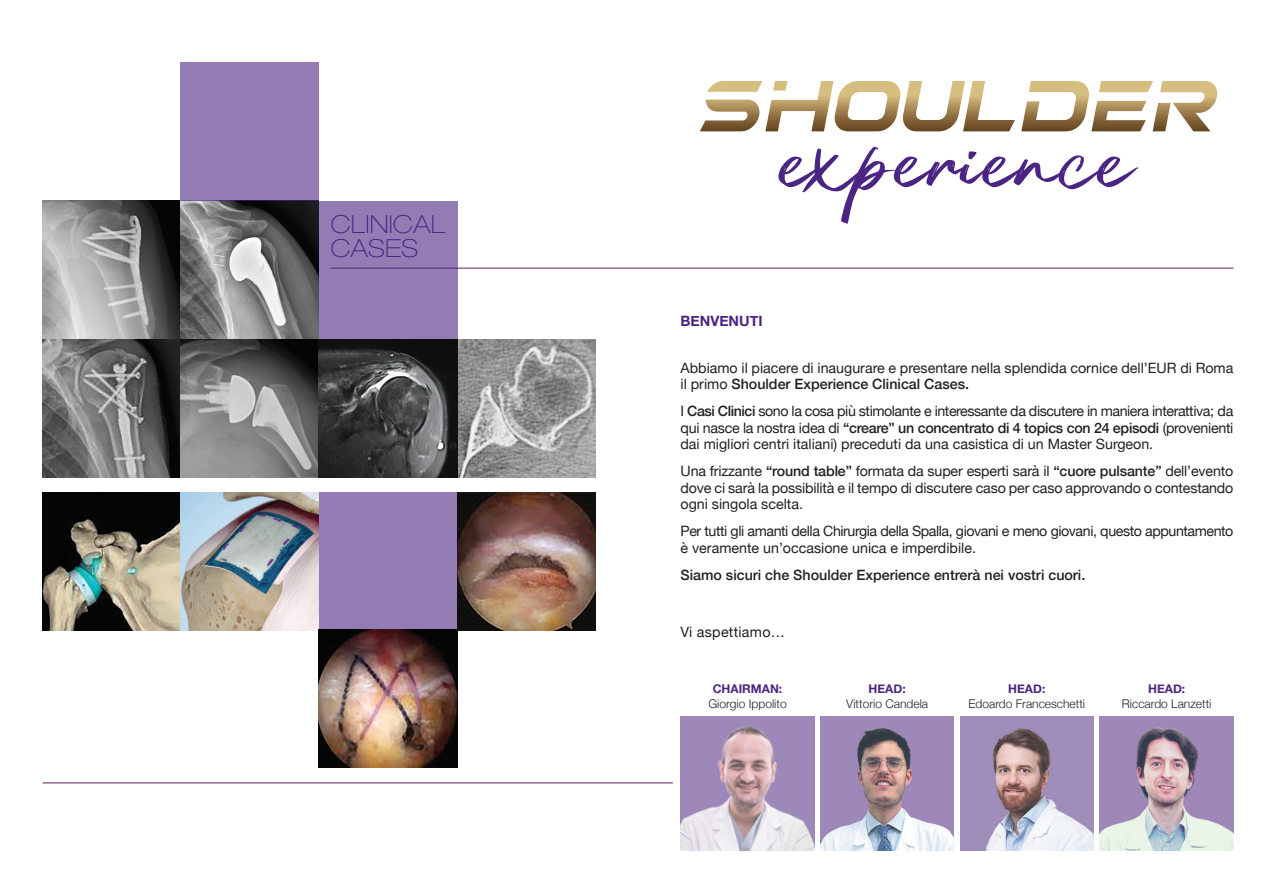
<style>
.page{position:relative;width:1276px;height:893px;background:#fff}
.page>*{position:absolute;margin:0;border:0;box-sizing:border-box;transform-origin:0 0}
.t1{font:128.25px "Bentron Calligraphic PERSONAL";color:#4b2583}
.t2{font:100 expanded 24.9px "Helvetica Neue";letter-spacing:.01em;color:#4b2583}
.t3{font:14.25px/16.5px "Helvetica Neue";color:#231f20;text-align:justify}
.t4{font:14.25px/16.5px "Helvetica Neue";letter-spacing:-.03em;color:#231f20}
.t5{font:500 14.25px "Helvetica Neue";color:#231f20}
.t6{font:14.25px "Helvetica Neue";letter-spacing:.02em;color:#231f20}
.t7{font:700 14.25px "Helvetica Neue";color:#4b2583}
.t8{font:300 12px "Helvetica Neue";color:#231f20}
.t9{font:700 12px "Helvetica Neue";color:#4b2583}
.s1{font-weight:500}
</style>
<div class="page">
<img style="left:681px;top:717px;width:133px;height:133px">
<img style="left:820px;top:717px;width:134px;height:133px">
<img style="left:1099px;top:717px;width:134px;height:133px">
<img style="left:960px;top:717px;width:133px;height:133px">
<hr style="left:43px;top:783px;width:630px;height:1px;background:#611e60">
<hr style="left:331px;top:268px;width:902px;height:1px;background:#611e60">
<svg style="left:1021px;top:81px;width:196px;height:50px"></svg>
<svg style="left:700px;top:81px;width:315px;height:50px"></svg>
<img style="left:43px;top:201px;width:276px;height:276px">
<img style="left:319px;top:339px;width:276px;height:138px">
<div style="left:319px;top:201px;width:138px;height:138px;background:#937cb4"></div>
<img style="left:43px;top:492px;width:276px;height:138px">
<div style="left:319px;top:492px;width:138px;height:138px;background:#937cb4"></div>
<div style="left:181px;top:63px;width:138px;height:138px;background:#937cb4"></div>
<img style="left:457px;top:492px;width:138px;height:138px">
<img style="left:319px;top:630px;width:138px;height:138px">
<p class="t2" style="left:331px;top:209px;width:116px">CLINICAL</p>
<p class="t2" style="left:331px;top:233px;width:89px">CASES</p>
<p class="t1" style="left:779px;top:33px;width:355px">experience</p>
<p class="t7" style="left:680px;top:310px;width:84px">BENVENUTI</p>
<p class="t3" style="left:680px;top:360px;width:554px">Abbiamo il piacere di inaugurare e presentare nella splendida cornice dell’EUR di Roma il primo <span class="s1">Shoulder Experience Clinical Cases.</span></p>
<p class="t3" style="left:680px;top:404px;width:554px">I <span class="s1">Casi Clinici</span> sono la cosa più stimolante e interessante da discutere in maniera interattiva; da qui nasce la nostra idea di <span class="s1">“creare” un concentrato di 4 topics con 24 episodi</span> (provenienti dai migliori centri italiani) preceduti da una casistica di un Master Surgeon.</p>
<p class="t3" style="left:680px;top:464px;width:554px">Una frizzante <span class="s1">“round table”</span> formata da super esperti sarà il <span class="s1">“cuore pulsante”</span> dell’evento dove ci sarà la possibilità e il tempo di discutere caso per caso approvando o contestando ogni singola scelta.</p>
<p class="t4" style="left:680px;top:524px;width:554px">Per tutti gli amanti della Chirurgia della Spalla, giovani e meno giovani, questo appuntamento è veramente un’occasione unica e imperdibile.</p>
<p class="t5" style="left:680px;top:563px;width:406px">Siamo sicuri che Shoulder Experience entrerà nei vostri cuori.</p>
<p class="t6" style="left:680px;top:621px;width:106px">Vi aspettiamo…</p>
<p class="t9" style="left:713px;top:679px;width:71px">CHAIRMAN:</p>
<p class="t8" style="left:708px;top:694px;width:80px">Giorgio Ippolito</p>
<p class="t9" style="left:868px;top:679px;width:39px">HEAD:</p>
<p class="t8" style="left:846px;top:694px;width:83px">Vittorio Candela</p>
<p class="t9" style="left:1008px;top:679px;width:39px">HEAD:</p>
<p class="t8" style="left:968px;top:694px;width:118px">Edoardo Franceschetti</p>
<p class="t9" style="left:1148px;top:679px;width:39px">HEAD:</p>
<p class="t8" style="left:1122px;top:694px;width:91px">Riccardo Lanzetti</p>
</div>
